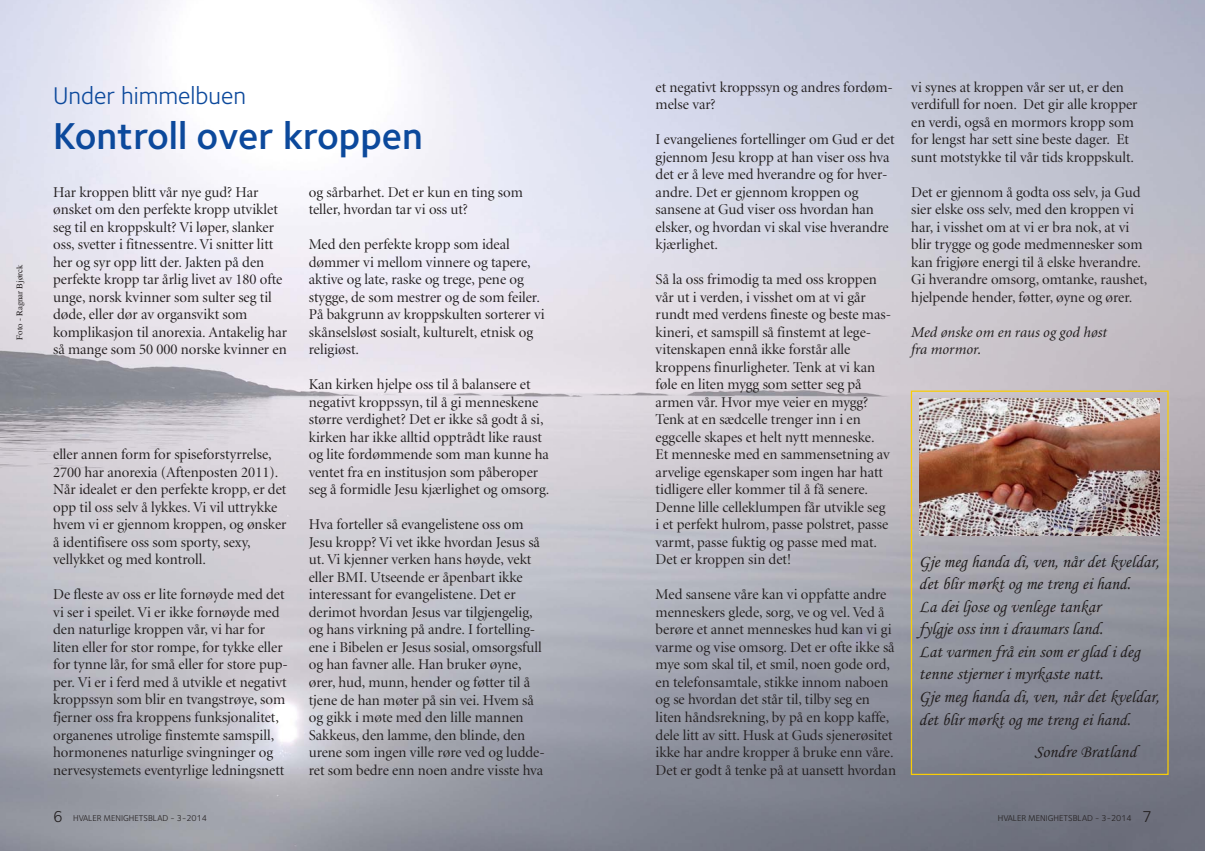
<style>
.page{position:relative;width:1205px;height:851px;background:#fff}
.page>*{position:absolute;margin:0;border:0;box-sizing:border-box;transform-origin:0 0}
.t1{font:600 38.75px "Foundry Sterling";color:#0c499c}
.t2{font:25px "Foundry Sterling";color:#0c499c}
.t3{font:17.5px/22.5px "Monotype Corsiva";color:#231f20}
.t4{font:15px/17.5px "Minion Display";color:#231f20}
.t5{font:italic 15px/17.5px "Minion";color:#231f20}
.t6{font:8.75px "Foundry Sterling";color:#231f20}
.t7{font:8.75px "Times";color:#231f20}
.s1{font-size:16.25px}
</style>
<div class="page">
<img style="left:0;top:0;width:1205px;height:850px">
<div style="left:911px;top:390px;width:257px;height:384px;border:1px solid #f9cd05"></div>
<img style="left:919px;top:398px;width:240px;height:137px">
<p class="t7" style="left:16px;top:339px;width:76px;rotate:-90deg">Foto - Ragnar Bjørck</p>
<h2 class="t2" style="left:53px;top:86px;width:194px">Under himmelbuen</h2>
<h1 class="t1" style="left:53px;top:121px;width:371px">Kontroll over kroppen</h1>
<p class="t4" style="left:53px;top:184px;width:235px">Har kroppen blitt vår nye gud? Har ønsket om den perfekte kropp utviklet seg til en kroppskult? Vi løper, slanker oss, svetter i fitnessentre. Vi snitter litt her og syr opp litt der. Jakten på den perfekte kropp tar årlig livet av 180 ofte unge, norsk kvinner som sulter seg til døde, eller dør av organsvikt som komplikasjon til anorexia. Antakelig har så mange som 50 000 norske kvinner en</p>
<p class="t4" style="left:53px;top:447px;width:235px">eller annen form for spiseforstyrrelse, 2700 har anorexia (Aftenposten 2011).<br>Når idealet er den perfekte kropp, er det opp til oss selv å lykkes. Vi vil uttrykke hvem vi er gjennom kroppen, og ønsker å identifisere oss som sporty, sexy, vellykket og med kontroll.</p>
<p class="t4" style="left:53px;top:587px;width:236px">De fleste av oss er lite fornøyde med det vi ser i speilet. Vi er ikke fornøyde med den naturlige kroppen vår, vi har for liten eller for stor rompe, for tykke eller for tynne lår, for små eller for store pup&shy;per. Vi er i ferd med å utvikle et negativt kroppssyn som blir en tvangstrøye, som fjerner oss fra kroppens funksjonalitet, organenes utrolige finstemte samspill, hormonenes naturlige svingninger og nervesystemets eventyrlige ledningsnett</p>
<p class="t4" style="left:309px;top:184px;width:216px">og sårbarhet. Det er kun en ting som teller, hvordan tar vi oss ut?</p>
<p class="t4" style="left:309px;top:237px;width:237px">Med den perfekte kropp som ideal dømmer vi mellom vinnere og tapere, aktive og late, raske og trege, pene og stygge, de som mestrer og de som feiler.<br>På bakgrunn av kroppskulten sorterer vi skånselsløst sosialt, kulturelt, etnisk og religiøst.</p>
<p class="t4" style="left:309px;top:377px;width:242px">Kan kirken hjelpe oss til å balansere et negativt kroppssyn, til å gi menneskene større verdighet? Det er ikke så godt å si, kirken har ikke alltid opptrådt like raust og lite fordømmende som man kunne ha ventet fra en institusjon som påberoper seg å formidle Jesu kjærlighet og omsorg.</p>
<p class="t4" style="left:309px;top:517px;width:238px">Hva forteller så evangelistene oss om Jesu kropp? Vi vet ikke hvordan Jesus så ut. Vi kjenner verken hans høyde, vekt eller BMI. Utseende er åpenbart ikke interessant for evangelistene. Det er derimot hvordan Jesus var tilgjengelig, og hans virkning på andre. I fortelling&shy;ene i Bibelen er Jesus sosial, omsorgsfull og han favner alle. Han bruker øyne, ører, hud, munn, hender og føtter til å tjene de han møter på sin vei. Hvem så og gikk i møte med den lille mannen Sakkeus, den lamme, den blinde, den urene som ingen ville røre ved og ludde&shy;ret som bedre enn noen andre visste hva</p>
<p class="t4" style="left:656px;top:79px;width:239px">et negativt kroppssyn og andres fordøm&shy;melse var?</p>
<p class="t4" style="left:656px;top:132px;width:240px">I evangelienes fortellinger om Gud er det gjennom Jesu kropp at han viser oss hva det er å leve med hverandre og for hver&shy;andre. Det er gjennom kroppen og sansene at Gud viser oss hvordan han elsker, og hvordan vi skal vise hverandre kjærlighet.</p>
<p class="t4" style="left:656px;top:272px;width:237px">Så la oss frimodig ta med oss kroppen vår ut i verden, i visshet om at vi går rundt med verdens fineste og beste mas&shy;kineri, et samspill så finstemt at lege - vitenskapen ennå ikke forstår alle kroppens finurligheter. Tenk at vi kan føle en liten mygg som setter seg på armen vår. Hvor mye veier en mygg?<br>Tenk at en sædcelle trenger inn i en eggcelle skapes et helt nytt menneske.<br>Et menneske med en sammensetning av arvelige egenskaper som ingen har hatt tidligere eller kommer til å få senere.<br>Denne lille celleklumpen får utvikle seg i et perfekt hulrom, passe polstret, passe varmt, passe fuktig og passe med mat.<br>Det er kroppen sin det!</p>
<p class="t4" style="left:656px;top:587px;width:242px">Med sansene våre kan vi oppfatte andre menneskers glede, sorg, ve og vel. Ved å berøre et annet menneskes hud kan vi gi varme og vise omsorg. Det er ofte ikke så mye som skal til, et smil, noen gode ord, en telefonsamtale, stikke innom naboen og se hvordan det står til, tilby seg en liten håndsrekning, by på en kopp kaffe, dele litt av sitt. Husk at Guds sjenerøsitet ikke har andre kropper å bruke enn våre.<br>Det er godt å tenke på at uansett hvordan</p>
<p class="t4" style="left:911px;top:79px;width:228px">vi synes at kroppen vår ser ut, er den verdifull for noen. Det gir alle kropper en verdi, også en mormors kropp som for lengst har sett sine beste dager. Et sunt motstykke til vår tids kroppskult.</p>
<p class="t4" style="left:911px;top:184px;width:238px">Det er gjennom å godta oss selv, ja Gud sier elske oss selv, med den kroppen vi har, i visshet om at vi er bra nok, at vi blir trygge og gode medmennesker som kan frigjøre energi til å elske hverandre.<br>Gi hverandre omsorg, omtanke, raushet, hjelpende hender, føtter, øyne og ører.</p>
<p class="t5" style="left:911px;top:324px;width:197px">Med ønske om en raus og god høst fra mormor.</p>
<p class="t3" style="left:919px;top:551px;width:242px">Gje meg handa di, ven, når det kveldar, det blir mørkt og me treng ei hand.<br>La dei ljose og venlege tankar<br>fylgje oss inn i draumars land.<br>Lat varmen frå ein som er glad i deg tenne stjerner i myrkaste natt.<br>Gje meg handa di, ven, når det kveldar, det blir mørkt og me treng ei hand.</p>
<p class="t3" style="left:1034px;top:741px;width:103px">Sondre Bratland</p>
<p class="t6" style="left:53px;top:814px;width:155px"><span class="s1">6</span> HVALER MENIGHETSBLAD - 3-2014</p>
<p class="t6" style="left:998px;top:814px;width:155px">HVALER MENIGHETSBLAD - 3-2014 <span class="s1">7</span></p>
</div>
